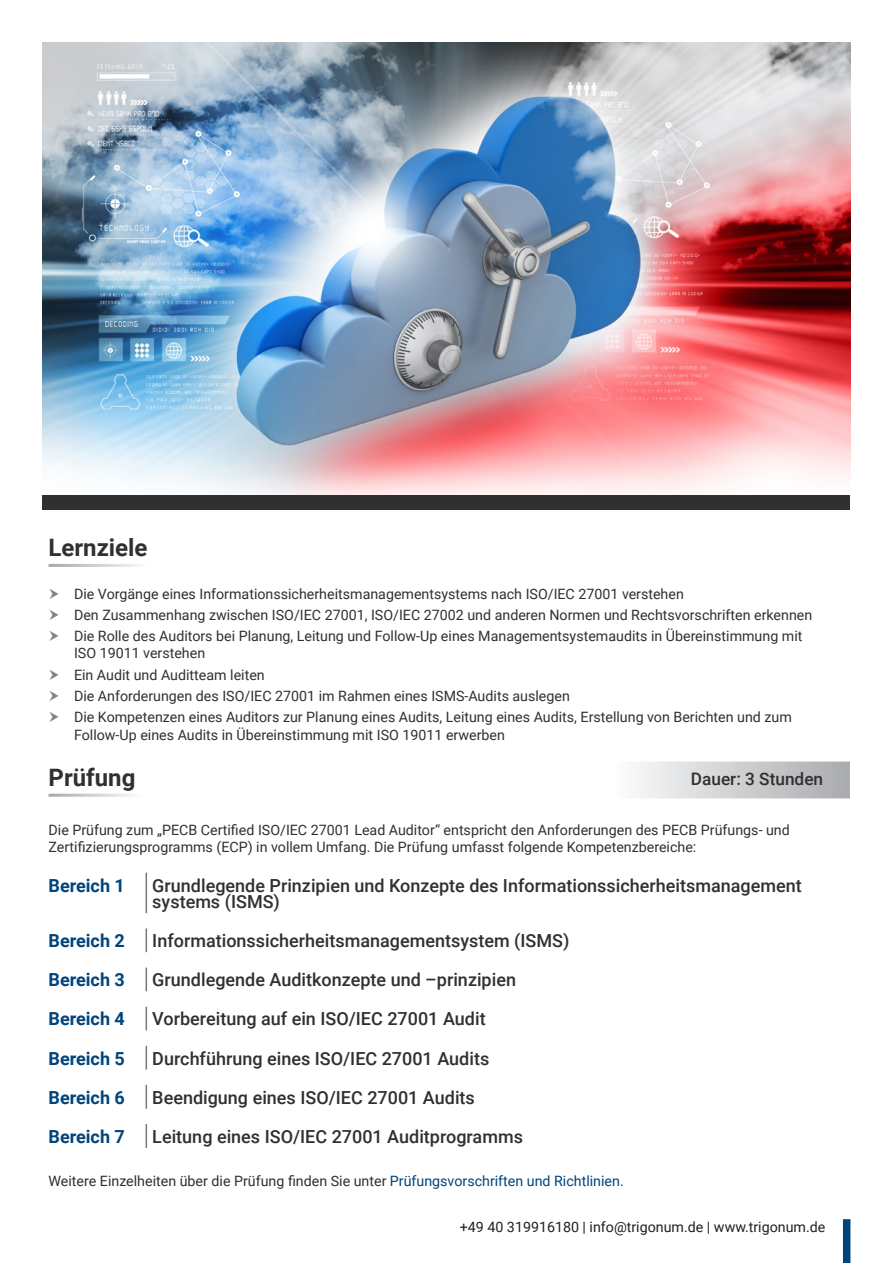
<style>
.page{position:relative;width:893px;height:1263px;background:#fff}
.page>*{position:absolute;margin:0;border:0;box-sizing:border-box;transform-origin:0 0}
.t1{font:700 24px "Roboto";color:#312f30}
.t2{font:500 18px/16.5px "Roboto";color:#312f30}
.t3{font:700 18px "Roboto";color:#00447c}
.t4{font:500 17.25px "Roboto";color:#312f30}
.Bullet_Points{font:14.25px/17.1px "Roboto";color:#312f30}
.t5{font:14.25px "Roboto";color:#231f20}
.s1{color:#00447c}
</style>
<div class="page">
<img style="left:43px;top:43px;width:807px;height:452px">
<div style="left:43px;top:495px;width:807px;height:15px;background:#312f30"></div>
<svg style="left:639px;top:762px;width:211px;height:37px;background:#cecfd1"></svg>
<hr style="left:146px;top:873px;width:1px;height:40px;background:#76787b">
<svg style="left:146px;top:928px;width:1px;height:24px"></svg>
<svg style="left:146px;top:967px;width:1px;height:24px"></svg>
<svg style="left:146px;top:1006px;width:1px;height:25px"></svg>
<svg style="left:146px;top:1046px;width:1px;height:24px"></svg>
<svg style="left:146px;top:1085px;width:1px;height:24px"></svg>
<svg style="left:146px;top:1124px;width:1px;height:24px"></svg>
<div style="left:843px;top:1219px;width:7px;height:44px;background:#00447c"></div>
<p class="t1" style="left:49px;top:531px;width:101px">Lernziele</p>
<p class="Bullet_Points" style="left:74px;top:584px;width:611px">Die Vorgänge eines Informationssicherheitsmanagementsystems nach ISO/IEC 27001 verstehen</p>
<p class="Bullet_Points" style="left:74px;top:606px;width:740px">Den Zusammenhang zwischen ISO/IEC 27001, ISO/IEC 27002 und anderen Normen und Rechtsvorschriften erkennen</p>
<p class="Bullet_Points" style="left:74px;top:627px;width:730px">Die Rolle des Auditors bei Planung, Leitung und Follow-Up eines Managementsystemaudits in Übereinstimmung mit<br>ISO 19011 verstehen</p>
<p class="Bullet_Points" style="left:74px;top:666px;width:192px">Ein Audit und Auditteam leiten</p>
<p class="Bullet_Points" style="left:74px;top:687px;width:497px">Die Anforderungen des ISO/IEC 27001 im Rahmen eines ISMS-Audits auslegen</p>
<p class="Bullet_Points" style="left:74px;top:708px;width:719px">Die Kompetenzen eines Auditors zur Planung eines Audits, Leitung eines Audits, Erstellung von Berichten und zum<br>Follow-Up eines Audits in Übereinstimmung mit ISO 19011 erwerben</p>
<p class="t1" style="left:49px;top:761px;width:88px">Prüfung</p>
<p class="t4" style="left:691px;top:767px;width:134px">Dauer: 3 Stunden</p>
<p class="Bullet_Points" style="left:49px;top:821px;width:743px;line-height:16.5px">Die Prüfung zum „PECB Certified ISO/IEC 27001 Lead Auditor“ entspricht den Anforderungen des PECB Prüfungs- und<br>Zertifizierungsprogramms (ECP) in vollem Umfang. Die Prüfung umfasst folgende Kompetenzbereiche:</p>
<p class="t3" style="left:49px;top:872px;width:78px">Bereich 1</p>
<p class="t2" style="left:152px;top:876px;width:651px">Grundlegende Prinzipien und Konzepte des Informationssicherheitsmanagement systems (ISMS)</p>
<p class="t3" style="left:49px;top:928px;width:78px">Bereich 2</p>
<p class="t2" style="left:152px;top:932px;width:419px">Informationssicherheitsmanagementsystem (ISMS)</p>
<p class="t3" style="left:49px;top:967px;width:78px">Bereich 3</p>
<p class="t2" style="left:152px;top:971px;width:365px">Grundlegende Auditkonzepte und –prinzipien</p>
<p class="t3" style="left:49px;top:1006px;width:78px">Bereich 4</p>
<p class="t2" style="left:152px;top:1010px;width:335px">Vorbereitung auf ein ISO/IEC 27001 Audit</p>
<p class="t3" style="left:49px;top:1045px;width:78px">Bereich 5</p>
<p class="t2" style="left:152px;top:1049px;width:338px">Durchführung eines ISO/IEC 27001 Audits</p>
<p class="t3" style="left:49px;top:1084px;width:78px">Bereich 6</p>
<p class="t2" style="left:152px;top:1088px;width:324px">Beendigung eines ISO/IEC 27001 Audits</p>
<p class="t3" style="left:49px;top:1124px;width:78px">Bereich 7</p>
<p class="t2" style="left:152px;top:1127px;width:372px">Leitung eines ISO/IEC 27001 Auditprogramms</p>
<p class="Bullet_Points" style="left:49px;top:1172px;width:577px">Weitere Einzelheiten über die Prüfung finden Sie unter <span class="s1">Prüfungsvorschriften und Richtlinien</span>.</p>
<p class="t5" style="left:460px;top:1217px;width:367px">+49 40 319916180 | info@trigonum.de | www.trigonum.de</p>
</div>
